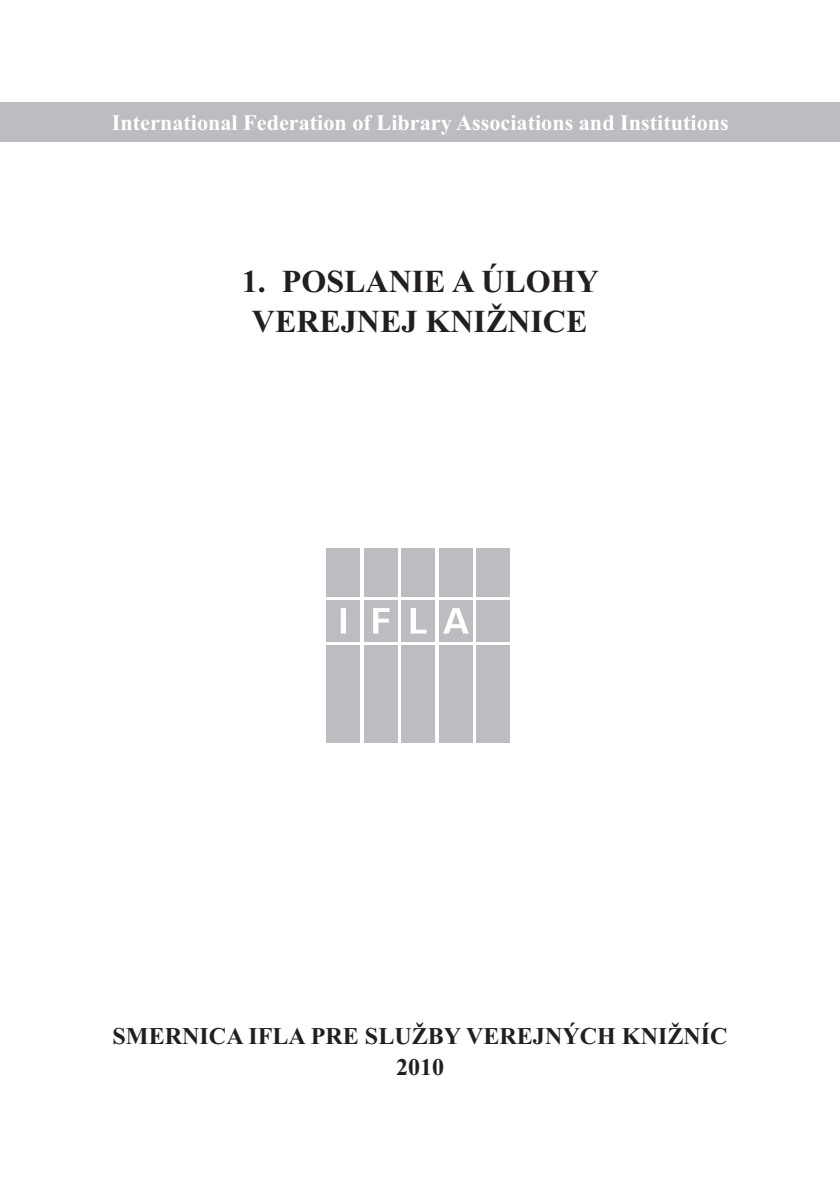
<style>
.page{position:relative;width:840px;height:1191px;background:#fff}
.page>*{position:absolute;margin:0;border:0;box-sizing:border-box;transform-origin:0 0}
.t1{font:700 32px/40.4px "Times New Roman";color:#231f20;text-align:center}
.t2{font:700 24px/30.4px "Times New Roman";color:#231f20;text-align:center}
.t3{font:700 22.2px "Times New Roman";color:#fff}
</style>
<div class="page">
<div style="left:0;top:103px;width:839px;height:39px;background:#bcbdc0"></div>
<div style="left:326px;top:600px;width:34px;height:41px;background:#bcbdc0"></div>
<svg style="left:340px;top:608px;width:6px;height:25px"></svg>
<div style="left:364px;top:600px;width:33px;height:41px;background:#bcbdc0"></div>
<svg style="left:373px;top:608px;width:16px;height:25px"></svg>
<div style="left:401px;top:600px;width:34px;height:41px;background:#bcbdc0"></div>
<svg style="left:410px;top:608px;width:16px;height:25px"></svg>
<div style="left:438px;top:600px;width:34px;height:41px;background:#bcbdc0"></div>
<svg style="left:443px;top:608px;width:25px;height:25px"></svg>
<div style="left:476px;top:645px;width:33px;height:97px;background:#bcbdc0"></div>
<div style="left:476px;top:600px;width:33px;height:41px;background:#bcbdc0"></div>
<div style="left:476px;top:548px;width:33px;height:49px;background:#bcbdc0"></div>
<div style="left:438px;top:645px;width:34px;height:97px;background:#bcbdc0"></div>
<div style="left:438px;top:548px;width:34px;height:49px;background:#bcbdc0"></div>
<div style="left:401px;top:645px;width:34px;height:97px;background:#bcbdc0"></div>
<div style="left:401px;top:548px;width:34px;height:49px;background:#bcbdc0"></div>
<div style="left:364px;top:645px;width:33px;height:97px;background:#bcbdc0"></div>
<div style="left:364px;top:548px;width:33px;height:49px;background:#bcbdc0"></div>
<div style="left:326px;top:645px;width:34px;height:97px;background:#bcbdc0"></div>
<div style="left:326px;top:548px;width:34px;height:49px;background:#bcbdc0"></div>
<p class="t3" style="left:112px;top:115px;width:618px">International Federation of Library Associations and Institutions</p>
<h1 class="t1" style="left:242px;top:264px;width:358px">1. POSLANIE A ÚLOHY<br>VEREJNEJ KNIŽNICE</h1>
<p class="t2" style="left:112px;top:1023px;width:616px">SMERNICA IFLA PRE SLUŽBY VEREJNÝCH KNIŽNÍC<br>2010</p>
</div>
